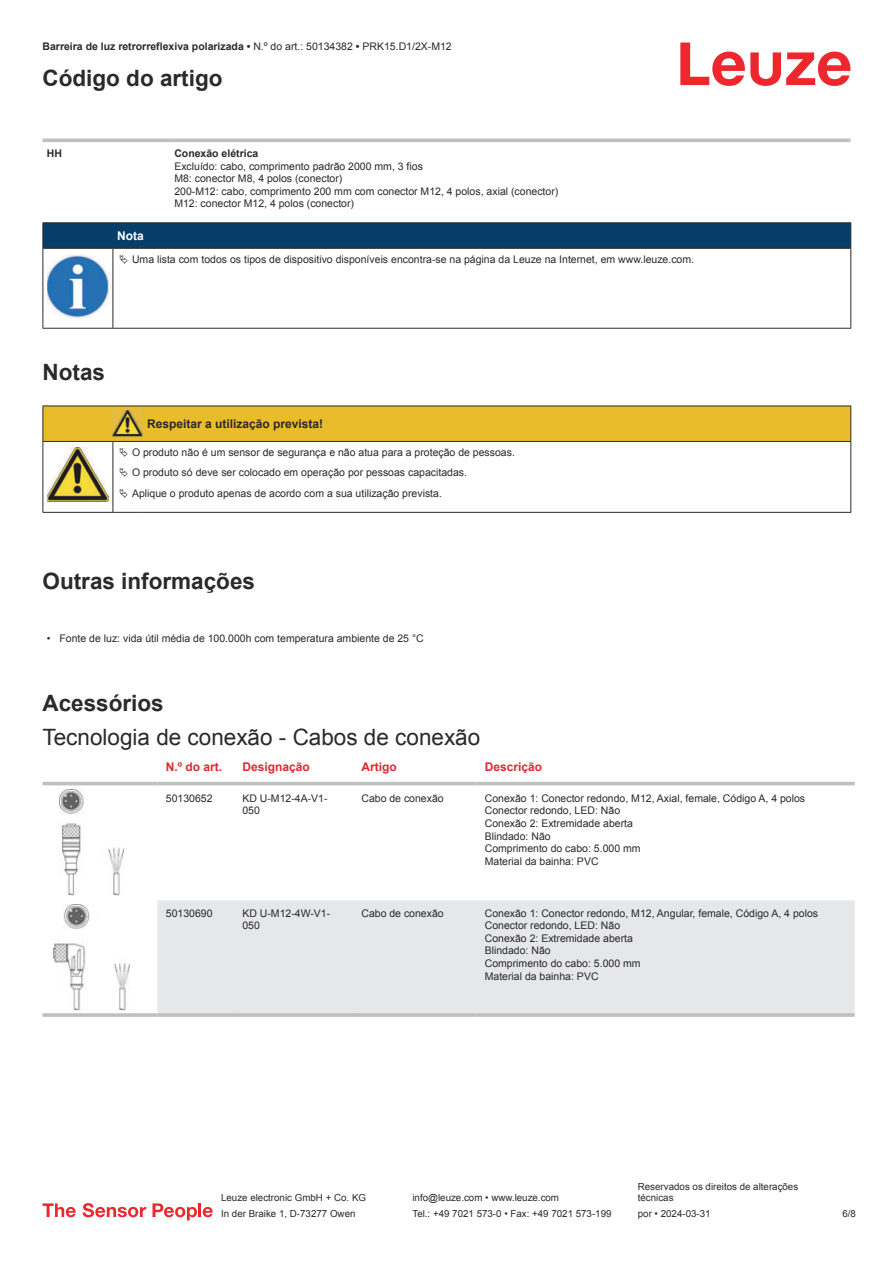
<style>
.page{position:relative;width:893px;height:1263px;background:#fff}
.page>*{position:absolute;margin:0;border:0;box-sizing:border-box;transform-origin:0 0}
.t1{font:700 22.5px "Arial";color:#2b292a}
.t2{font:22.5px "Arial";color:#2b292a}
.t3{font:700 12px "Arial";color:#db2a30}
.t4{font:700 12px "Arial";color:#2b292a}
.t5{font:700 12px "Arial";color:#fff}
.t6{font:10.5px/12.6px "Arial";color:#2b292a}
.t7{font:700 10.5px "Arial";color:#2b292a}
.t8{font:9.75px/11.7px "Arial";color:#2b292a}
.s1{font-weight:400}
</style>
<div class="page">
<svg style="left:680px;top:43px;width:170px;height:43px"></svg>
<svg style="left:43px;top:138px;width:807px;height:1px"></svg>
<hr style="left:43px;top:139px;width:127px;height:3px;background:#bdbfc1">
<hr style="left:170px;top:139px;width:680px;height:3px;background:#bdbfc1">
<svg style="left:43px;top:781px;width:812px;height:229px"></svg>
<div style="left:157px;top:900px;width:698px;height:113px;background:#e6e7e9"></div>
<hr style="left:43px;top:782px;width:114px;height:3px;background:#bdbfc1">
<hr style="left:157px;top:782px;width:77px;height:3px;background:#bdbfc1">
<hr style="left:234px;top:782px;width:119px;height:3px;background:#bdbfc1">
<hr style="left:353px;top:782px;width:123px;height:3px;background:#bdbfc1">
<hr style="left:476px;top:782px;width:379px;height:3px;background:#bdbfc1">
<hr style="left:43px;top:1013px;width:114px;height:4px;background:#bdbfc1">
<hr style="left:157px;top:1013px;width:77px;height:4px;background:#c7c9cb">
<hr style="left:234px;top:1013px;width:119px;height:4px;background:#bdbfc1">
<hr style="left:353px;top:1013px;width:123px;height:4px;background:#bdbfc1">
<hr style="left:476px;top:1013px;width:379px;height:4px;background:#c7c9cb">
<img style="left:59px;top:790px;width:65px;height:106px">
<img style="left:54px;top:904px;width:75px;height:107px">
<svg style="left:43px;top:1203px;width:33px;height:14px"></svg>
<svg style="left:83px;top:1203px;width:63px;height:14px"></svg>
<svg style="left:153px;top:1203px;width:44px;height:17px"></svg>
<hr style="left:198px;top:1203px;width:3px;height:14px;background:#ed272d">
<svg style="left:203px;top:1207px;width:10px;height:10px"></svg>
<svg style="left:44px;top:249px;width:806px;height:79px"></svg>
<hr style="left:43px;top:222px;width:70px;height:1px;background:#2b292a">
<hr style="left:43px;top:248px;width:70px;height:1px;background:#2b292a">
<hr style="left:113px;top:222px;width:738px;height:1px;background:#2b292a">
<svg style="left:43px;top:223px;width:808px;height:25px;background:#063c67"></svg>
<hr style="left:113px;top:248px;width:738px;height:1px;background:#2b292a">
<hr style="left:43px;top:249px;width:1px;height:75px;background:#2b292a">
<hr style="left:113px;top:249px;width:1px;height:75px;background:#2b292a">
<hr style="left:850px;top:249px;width:1px;height:75px;background:#2b292a">
<hr style="left:43px;top:328px;width:70px;height:1px;background:#2b292a">
<hr style="left:113px;top:328px;width:738px;height:1px;background:#2b292a">
<img style="left:47px;top:255px;width:61px;height:62px">
<div style="left:115px;top:249px;width:734px;height:20px;background:#fff"></div>
<hr style="left:43px;top:512px;width:70px;height:1px;background:#2b292a">
<hr style="left:113px;top:512px;width:30px;height:1px;background:#2b292a">
<hr style="left:143px;top:512px;width:708px;height:1px;background:#2b292a">
<svg style="left:43px;top:406px;width:808px;height:106px"></svg>
<p class="t7" style="left:43px;top:43px;width:411px">Barreira de luz retrorreflexiva polarizada • <span class="s1">N.º do art.: 50134382</span> • <span class="s1">PRK15.D1/2X-M12</span></p>
<h1 class="t1" style="left:43px;top:70px;width:181px">Código do artigo</h1>
<p class="t7" style="left:47px;top:149px;width:17px">HH</p>
<p class="t7" style="left:174px;top:149px;width:86px">Conexão elétrica</p>
<p class="t6" style="left:174px;top:161px;width:385px">Excluído: cabo, comprimento padrão 2000 mm, 3 fios<br>M8: conector M8, 4 polos (conector)<br>200-M12: cabo, comprimento 200 mm com conector M12, 4 polos, axial (conector)<br>M12: conector M12, 4 polos (conector)</p>
<p class="t5" style="left:117px;top:231px;width:28px">Nota</p>
<p class="t6" style="left:132px;top:254px;width:564px">Uma lista com todos os tipos de dispositivo disponíveis encontra-se na página da Leuze na Internet, em www.leuze.com.</p>
<h1 class="t1" style="left:43px;top:363px;width:64px">Notas</h1>
<p class="t4" style="left:147px;top:419px;width:178px">Respeitar a utilização prevista!</p>
<p class="t6" style="left:132px;top:443px;width:384px;line-height:20.2px">O produto não é um sensor de segurança e não atua para a proteção de pessoas.<br>O produto só deve ser colocado em operação por pessoas capacitadas.<br>Aplique o produto apenas de acordo com a sua utilização prevista.</p>
<h1 class="t1" style="left:43px;top:573px;width:214px">Outras informações</h1>
<p class="t6" style="left:47px;top:633px;width:379px">• Fonte de luz: vida útil média de 100.000h com temperatura ambiente de 25 °C</p>
<h1 class="t1" style="left:43px;top:695px;width:123px">Acessórios</h1>
<h1 class="t2" style="left:43px;top:728px;width:439px">Tecnologia de conexão - Cabos de conexão</h1>
<p class="t3" style="left:166px;top:762px;width:58px">N.º do art.</p>
<p class="t3" style="left:242px;top:762px;width:69px">Designação</p>
<p class="t3" style="left:361px;top:762px;width:37px">Artigo</p>
<p class="t3" style="left:485px;top:762px;width:59px">Descrição</p>
<p class="t6" style="left:166px;top:793px;width:48px">50130652</p>
<p class="t6" style="left:242px;top:793px;width:87px">KD U-M12-4A-V1-<br>050</p>
<p class="t6" style="left:361px;top:793px;width:84px">Cabo de conexão</p>
<p class="t6" style="left:485px;top:793px;width:322px">Conexão 1: Conector redondo, M12, Axial, female, Código A, 4 polos<br>Conector redondo, LED: Não<br>Conexão 2: Extremidade aberta<br>Blindado: Não<br>Comprimento do cabo: 5.000 mm<br>Material da bainha: PVC</p>
<p class="t6" style="left:166px;top:908px;width:48px">50130690</p>
<p class="t6" style="left:242px;top:908px;width:89px">KD U-M12-4W-V1-<br>050</p>
<p class="t6" style="left:361px;top:908px;width:84px">Cabo de conexão</p>
<p class="t6" style="left:485px;top:908px;width:335px">Conexão 1: Conector redondo, M12, Angular, female, Código A, 4 polos<br>Conector redondo, LED: Não<br>Conexão 2: Extremidade aberta<br>Blindado: Não<br>Comprimento do cabo: 5.000 mm<br>Material da bainha: PVC</p>
<p class="t8" style="left:221px;top:1193px;width:146px">Leuze electronic GmbH + Co. KG</p>
<p class="t8" style="left:412px;top:1193px;width:148px">info@leuze.com • www.leuze.com</p>
<p class="t8" style="left:638px;top:1181px;width:162px">Reservados os direitos de alterações técnicas</p>
<p class="t8" style="left:221px;top:1209px;width:136px">In der Braike 1, D-73277 Owen</p>
<p class="t8" style="left:412px;top:1209px;width:201px">Tel.: +49 7021 573-0 • Fax: +49 7021 573-199</p>
<p class="t8" style="left:638px;top:1209px;width:74px">por • 2024-03-31</p>
<p class="t8" style="left:842px;top:1209px;width:15px">6 /8</p>
</div>
